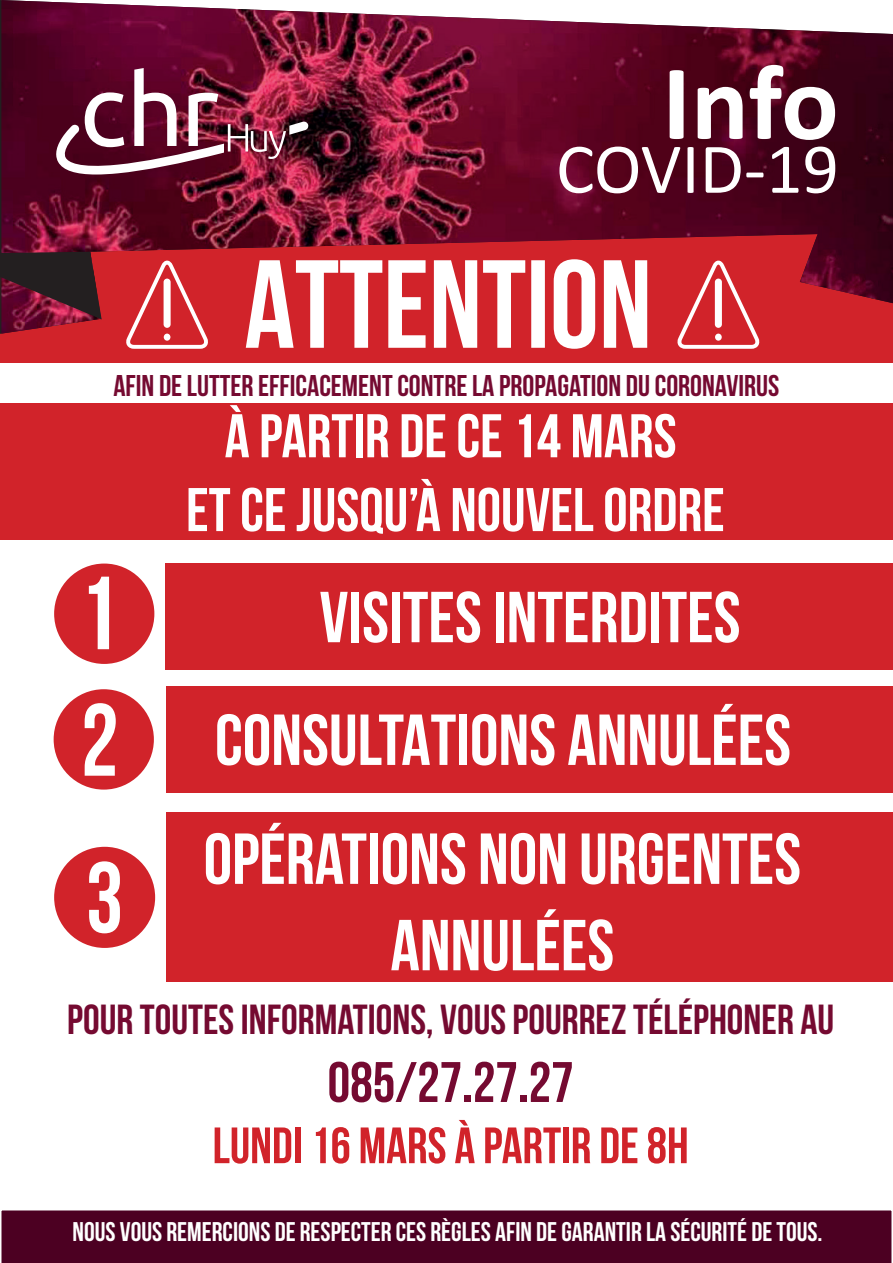
<style>
.page{position:relative;width:893px;height:1263px;background:#fff}
.page>*{position:absolute;margin:0;border:0;box-sizing:border-box;transform-origin:0 0}
.t1{font:700 108px "Calibri";color:#fff}
.t2{font:700 72px/122.7px "Bebas Neue";color:#fff}
.t3{font:72px "Calibri";color:#fff}
.t4{font:700 61.5px/73.8px "Bebas Neue";color:#fff;text-align:center}
.t5{font:700 57px "Bebas Neue";color:#750a31}
.t6{font:700 51px "Bebas Neue";color:#d1232a}
.t7{font:700 42px "Bebas Neue";color:#750a31}
.t8{font:700 30px "Bebas Neue";color:#750a31}
.t9{font:700 27px "Bebas Neue";color:#fff}
</style>
<div class="page">
<div style="left:0;top:403px;width:893px;height:137px;background:#d1232a"></div>
<div style="left:0;top:227px;width:893px;height:136px;background:#d1232a"></div>
<img style="left:1px;top:0;width:892px;height:334px">
<svg style="left:0;top:252px;width:102px;height:67px;background:#4a1c28"></svg>
<img style="left:54px;top:68px;width:255px;height:106px">
<div style="left:54px;top:563px;width:100px;height:101px;background:#d1232a;border-radius:50%"></div>
<svg style="left:89px;top:577px;width:20px;height:72px"></svg>
<div style="left:166px;top:563px;width:727px;height:107px;background:#d1232a"></div>
<div style="left:54px;top:689px;width:100px;height:101px;background:#d1232a;border-radius:50%"></div>
<div style="left:166px;top:686px;width:727px;height:107px;background:#d1232a"></div>
<svg style="left:85px;top:703px;width:31px;height:73px"></svg>
<svg style="left:246px;top:259px;width:401px;height:90px"></svg>
<svg style="left:122px;top:261px;width:87px;height:88px"></svg>
<div style="left:164px;top:279px;width:7px;height:49px;background:#fff;border-radius:4px"></div>
<div style="left:164px;top:334px;width:6px;height:7px;background:#fff;border-radius:50%"></div>
<svg style="left:673px;top:261px;width:87px;height:88px"></svg>
<div style="left:715px;top:279px;width:7px;height:49px;background:#fff;border-radius:4px"></div>
<div style="left:715px;top:334px;width:7px;height:7px;background:#fff;border-radius:50%"></div>
<div style="left:54px;top:847px;width:101px;height:101px;background:#d1232a;border-radius:50%"></div>
<div style="left:166px;top:812px;width:727px;height:170px;background:#d1232a"></div>
<svg style="left:89px;top:861px;width:31px;height:72px"></svg>
<div style="left:1px;top:1210px;width:891px;height:53px;background:#4c0022"></div>
<h1 class="t1" style="left:662px;top:26px;width:178px">Info</h1>
<h2 class="t3" style="left:556px;top:124px;width:284px">COVID-19</h2>
<p class="t8" style="left:113px;top:369px;width:668px">AFIN DE LUTTER EFFICACEMENT CONTRE LA PROPAGATION DU CORONAVIRUS</p>
<h3 class="t4" style="left:186px;top:398px;width:540px">À PARTIR DE CE 14 MARS<br>ET CE JUSQU’À NOUVEL ORDRE</h3>
<h2 class="t2" style="left:215px;top:555px;width:578px;text-indent:105px">VISITES INTERDITES<br>CONSULTATIONS ANNULÉES</h2>
<h2 class="t2" style="left:204px;top:815px;width:599px;line-height:86.4px;text-align:center">OPÉRATIONS NON URGENTES<br>ANNULÉES</h2>
<h3 class="t7" style="left:67px;top:996px;width:769px">POUR TOUTES INFORMATIONS, VOUS POURREZ TÉLÉPHONER AU</h3>
<h3 class="t5" style="left:328px;top:1051px;width:248px">085/27.27.27</h3>
<h3 class="t6" style="left:213px;top:1117px;width:478px">LUNDI 16 MARS À PARTIR DE 8H</h3>
<p class="t9" style="left:73px;top:1217px;width:751px">NOUS VOUS REMERCIONS DE RESPECTER CES RÈGLES AFIN DE GARANTIR LA SÉCURITÉ DE TOUS.</p>
</div>
